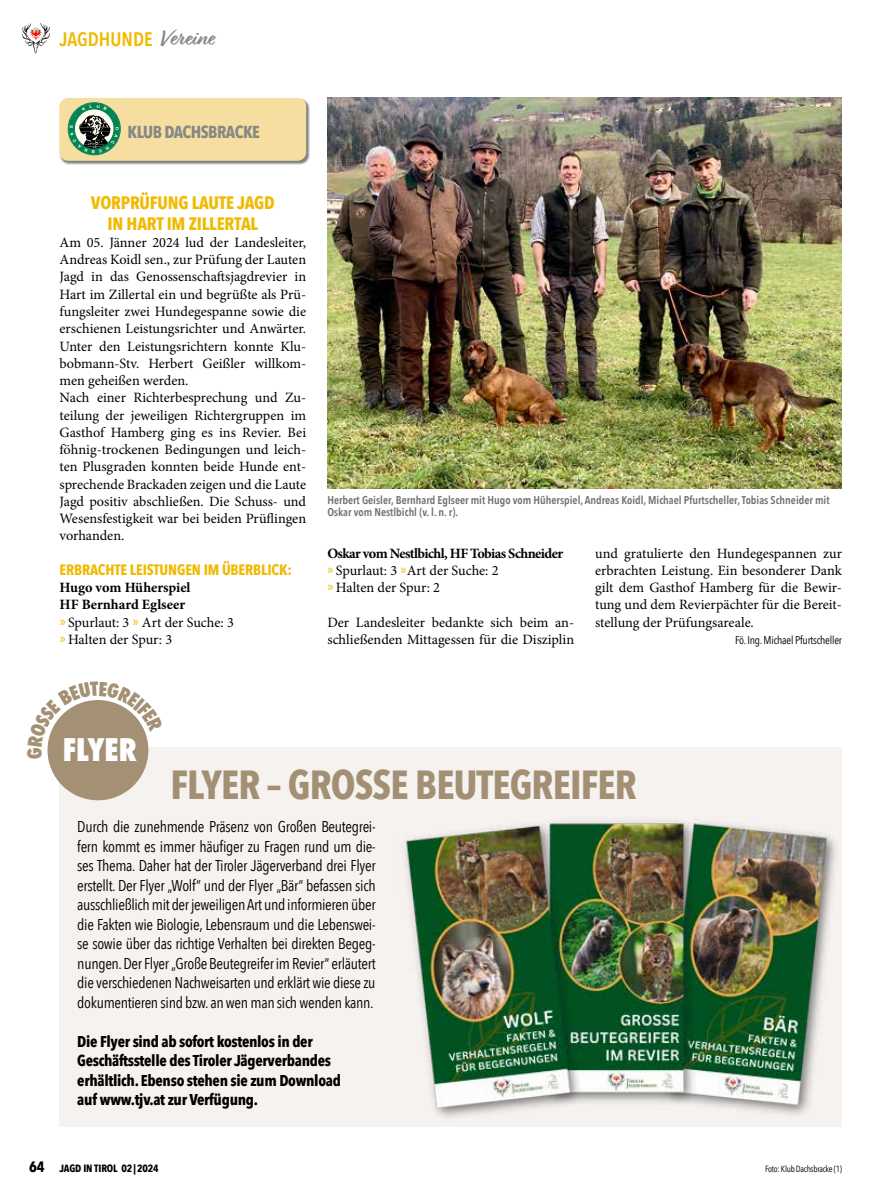
<style>
.page{position:relative;width:893px;height:1191px;background:#fff}
.page>*{position:absolute;margin:0;border:0;box-sizing:border-box;transform-origin:0 0}
.t1{font:700 40.5px "Avenir Next Condensed";letter-spacing:-.02em;color:#a39074}
.t2{font:800 condensed 30.3px "Futura";color:#fff}
.t3{font:600 19.5px "Avenir Next Condensed";color:#f0ba00}
.t4{font:700 18px/20.2px "Avenir Next Condensed";letter-spacing:-.01em;color:#f0ba00;text-align:center}
.t5{font:700 17.25px "Avenir Next Condensed";letter-spacing:-.03em;color:#878786}
.t6{font:15.6px/19.5px "Avenir Next Condensed";letter-spacing:-.02em;color:#000;text-align:justify}
.t7{font:700 15.6px/19.5px "Avenir Next Condensed";letter-spacing:-.02em;color:#000}
.t8{font:700 15px "Avenir Next Condensed";letter-spacing:-.01em;color:#f0ba00}
.t9{font:14.25px/17.2px "Minion Pro";color:#000}
.t10{font:600 11.25px/12px "Avenir Next Condensed";color:#6f6f6e}
.t11{font:11.25px "Avenir Next Condensed";letter-spacing:-.02em;color:#000}
.t12{font:700 10.5px "Avenir Next Condensed";letter-spacing:-.01em;color:#000}
.t13{font:9px "Avenir Next Condensed";letter-spacing:-.03em;color:#000}
.s1{font-family:"Relation";font-weight:700;font-size:22.5px;color:#878786}
.s2{font-weight:700}
.s3{font-family:"Myriad Pro";color:#f0ba00}
.s4{font-size:15px}
</style>
<div class="page">
<div style="left:60px;top:98px;width:250px;height:67px;background:#000;opacity:.5"></div>
<div style="left:60px;top:98px;width:246px;height:63px;background:#f6dea0;border-radius:9px"></div>
<div style="left:68px;top:102px;width:52px;height:53px;border:1px solid #008251;border-radius:50%"></div>
<img style="left:327px;top:97px;width:515px;height:391px">
<svg style="left:22px;top:23px;width:28px;height:30px"></svg>
<div style="left:60px;top:747px;width:782px;height:379px;background:#f5f2ef"></div>
<img style="left:405px;top:820px;width:432px;height:298px">
<div style="left:48px;top:700px;width:100px;height:100px;background:#a49074;border-radius:50%"></div>
<svg style="left:70px;top:105px;width:49px;height:48px;background:#608d6f"></svg>
<svg style="left:47px;top:700px;width:102px;height:59px"></svg>
<h3 class="t3" style="left:60px;top:22px;width:156px">JAGDHUNDE <span class="s1">Vereine</span></h3>
<p class="t5" style="left:128px;top:121px;width:134px">KLUB DACHSBRACKE</p>
<p class="t4" style="left:91px;top:193px;width:185px">VORPRÜFUNG LAUTE JAGD<br>IN HART IM ZILLERTAL</p>
<p class="t9" style="left:60px;top:234px;width:248px">Am 05. Jänner 2024 lud der Landesleiter, Andreas Koidl sen., zur Prüfung der Lauten Jagd in das Genossenschaftsjagdrevier in Hart im Zillertal ein und begrüßte als Prü&shy;fungsleiter zwei Hundegespanne sowie die erschienen Leistungsrichter und Anwärter.<br>Unter den Leistungsrichtern konnte Klu&shy;bobmann-Stv. Herbert Geißler willkom&shy;men geheißen werden.<br>Nach einer Richterbesprechung und Zu&shy;teilung der jeweiligen Richtergruppen im Gasthof Hamberg ging es ins Revier. Bei föhnig-trockenen Bedingungen und leich&shy;ten Plusgraden konnten beide Hunde ent&shy;sprechende Brackaden zeigen und die Laute Jagd positiv abschließen. Die Schuss- und Wesensfestigkeit war bei beiden Prüflingen vorhanden.</p>
<p class="t8" style="left:60px;top:560px;width:234px">ERBRACHTE LEISTUNGEN IM ÜBERBLICK:</p>
<p class="t9" style="left:60px;top:579px;width:176px"><span class="s2">Hugo vom Hüherspiel<br>HF Bernhard Eglseer<br></span><span class="s3">»</span> Spurlaut: 3 <span class="s3">»</span> Art der Suche: 3 <span class="s3">»</span> Halten der Spur: 3</p>
<p class="t10" style="left:327px;top:494px;width:504px">Herbert Geisler, Bernhard Eglseer mit Hugo vom Hüherspiel, Andreas Koidl, Michael Pfurtscheller, Tobias Schneider mit<br>Oskar vom Nestlbichl (v. l. n. r).</p>
<p class="t9" style="left:327px;top:544px;width:237px"><span class="s2">Oskar vom Nestlbichl, HF Tobias Schneider </span><span class="s3">»</span> Spurlaut: 3 <span class="s3">»</span>Art der Suche: 2<br><span class="s3">»</span> Halten der Spur: 2</p>
<p class="t9" style="left:327px;top:613px;width:248px">Der Landesleiter bedankte sich beim an&shy;schließenden Mittagessen für die Disziplin</p>
<p class="t9" style="left:595px;top:544px;width:248px;text-align:justify">und gratulierte den Hundegespannen zur erbrachten Leistung. Ein besonderer Dank gilt dem Gasthof Hamberg für die Bewir&shy;tung und dem Revierpächter für die Bereit&shy;stellung der Prüfungsareale.</p>
<p class="t11" style="left:735px;top:630px;width:108px">Fö. Ing. Michael Pfurtscheller</p>
<h2 class="t2" style="left:63px;top:729px;width:76px">FLYER</h2>
<h1 class="t1" style="left:170px;top:760px;width:468px">FLYER – GROSSE BEUTEGREIFER</h1>
<p class="t6" style="left:77px;top:816px;width:300px">Durch die zunehmende Präsenz von Großen Beutegrei&shy;fern kommt es immer häufiger zu Fragen rund um die&shy;ses Thema. Daher hat der Tiroler Jägerverband drei Flyer erstellt. Der Flyer „Wolf“ und der Flyer „Bär“ befassen sich ausschließlich mit der jeweiligen Art und informieren über die Fakten wie Biologie, Lebensraum und die Lebenswei&shy;se sowie über das richtige Verhalten bei direkten Begeg&shy;nungen. Der Flyer „Große Beutegreifer im Revier“ erläutert die verschiedenen Nachweisarten und erklärt wie diese zu dokumentieren sind bzw. an wen man sich wenden kann.</p>
<p class="t7" style="left:77px;top:1031px;width:265px">Die Flyer sind ab sofort kostenlos in der Geschäftsstelle des Tiroler Jägerverbandes erhältlich. Ebenso stehen sie zum Download auf www.tjv.at zur Verfügung.</p>
<p class="t12" style="left:29px;top:1161px;width:131px"><span class="s4">64</span> JAGD IN TIROL 02|2024</p>
<p class="t13" style="left:765px;top:1161px;width:78px">Foto: Klub Dachsbracke (1)</p>
</div>
